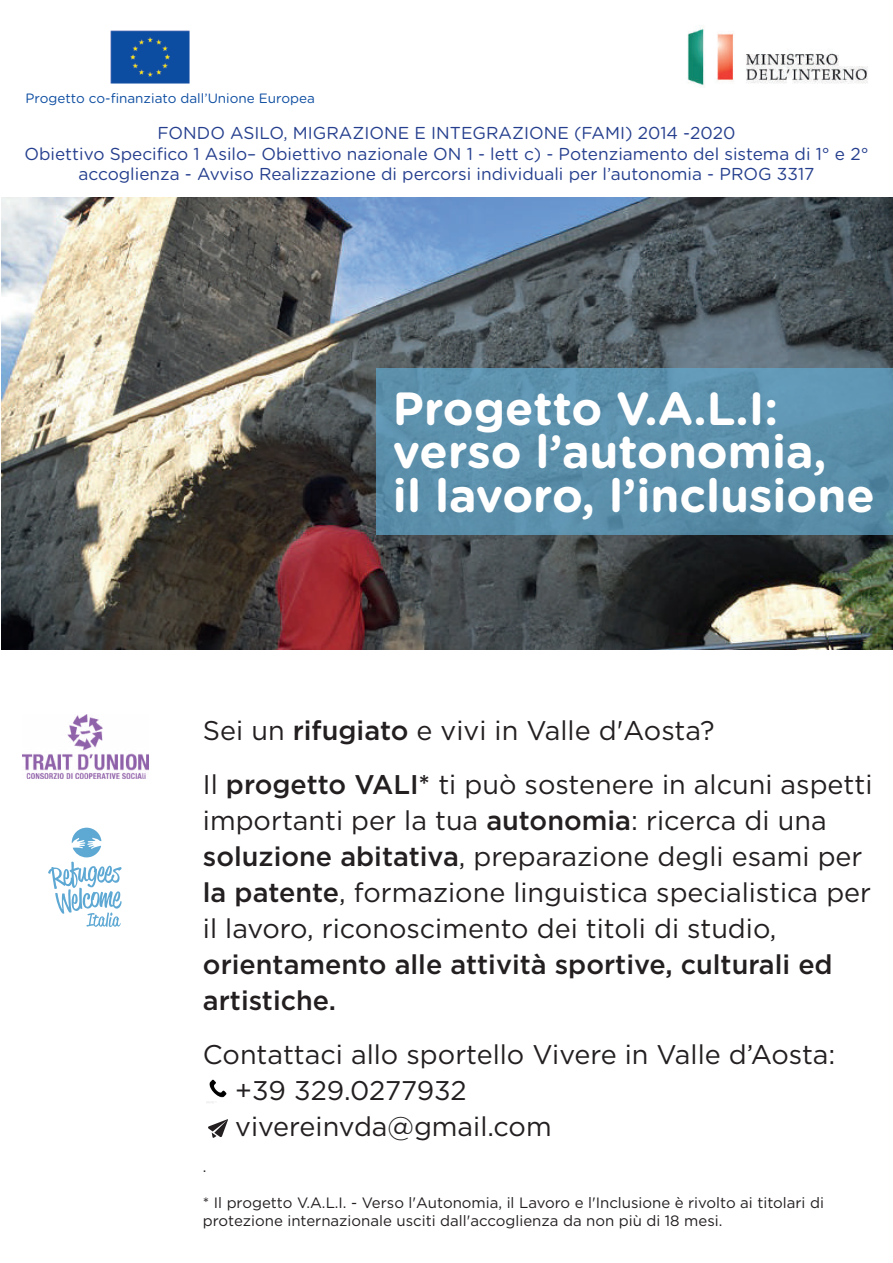
<style>
.page{position:relative;width:893px;height:1263px;background:#fff}
.page>*{position:absolute;margin:0;border:0;box-sizing:border-box;transform-origin:0 0}
.t1{font:700 46.5px/43.5px "Gotham Rounded";color:#fff}
.t2{font:27px/36px "Gotham";color:#231f20}
.t3{font:500 27px/36px "Gotham";color:#231f20}
.t4{font:17.25px/20.7px "Gotham Rounded";color:#253f8e;text-align:center}
.t5{font:15px/18px "Gotham";color:#231f20}
.t6{font:13.5px "Gotham Rounded";color:#0d4da1}
.s1{font-weight:500}
</style>
<div class="page">
<img style="left:687px;top:26px;width:181px;height:61px">
<img style="left:110px;top:30px;width:80px;height:54px">
<img style="left:1px;top:197px;width:892px;height:452px">
<div style="left:376px;top:368px;width:517px;height:167px;background:linear-gradient(to right,#5c91ac,#5b90ab)"></div>
<svg style="left:48px;top:828px;width:74px;height:99px"></svg>
<svg style="left:208px;top:1119px;width:20px;height:19px"></svg>
<img style="left:206px;top:1079px;width:21px;height:24px">
<img style="left:22px;top:714px;width:127px;height:65px">
<p class="t6" style="left:26px;top:89px;width:291px">Progetto co-finanziato dall’Unione Europea</p>
<p class="t4" style="left:24px;top:122px;width:846px">FONDO ASILO, MIGRAZIONE E INTEGRAZIONE (FAMI) 2014 -2020<br>Obiettivo Specifico 1 Asilo– Obiettivo nazionale ON 1 - lett c) - Potenziamento del sistema di 1° e 2° accoglienza - Avviso Realizzazione di percorsi individuali per l’autonomia - PROG 3317</p>
<h1 class="t1" style="left:393px;top:385px;width:483px">Progetto V.A.L.I: verso l’autonomia,<br>il lavoro, l’inclusione</h1>
<p class="t2" style="left:203px;top:702px;width:671px;line-height:54px">Sei un <span class="s1">rifugiato</span> e vivi in Valle d'Aosta?<br>Il <span class="s1">progetto VALI*</span> ti può sostenere in alcuni aspetti</p>
<p class="t2" style="left:203px;top:801px;width:670px">importanti per la tua <span class="s1">autonomia</span>: ricerca di una <span class="s1">soluzione abitativa</span>, preparazione degli esami per <span class="s1">la patente</span>, formazione linguistica specialistica per il lavoro, riconoscimento dei titoli di studio,</p>
<p class="t3" style="left:203px;top:945px;width:631px">orientamento alle attività sportive, culturali ed artistiche.</p>
<p class="t2" style="left:235px;top:1035px;width:602px;text-indent:-32px">Contattaci allo sportello Vivere in Valle d’Aosta: +39 329.0277932<br>vivereinvda@gmail.com</p>
<p class="t5" style="left:203px;top:1157px;width:5px">.</p>
<p class="t5" style="left:203px;top:1193px;width:622px">* Il progetto V.A.L.I. - Verso l'Autonomia, il Lavoro e l'Inclusione è rivolto ai titolari di protezione internazionale usciti dall'accoglienza da non più di 18 mesi.</p>
</div>
